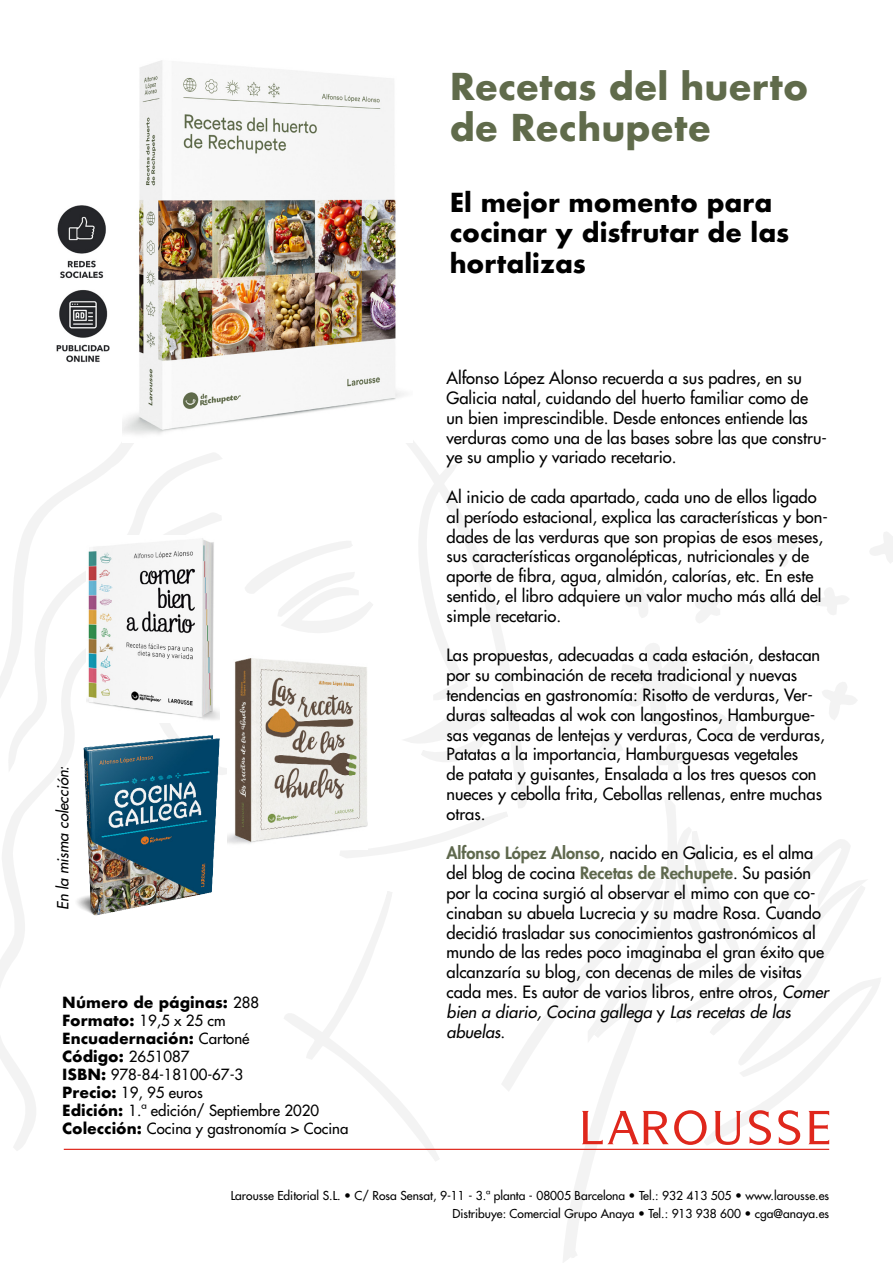
<style>
.page{position:relative;width:893px;height:1263px;background:#fff}
.page>*{position:absolute;margin:0;border:0;box-sizing:border-box;transform-origin:0 0}
.t1{font:700 36px/40.5px "Futura";color:#606b4b}
.t2{font:700 25.5px/30.6px "Futura";color:#000}
.t3{font:16.5px/19.8px "Futura";color:#000}
.t4{font:15px/18px "Futura";color:#000}
.t5{font:italic 15px "Futura";color:#000}
.t6{font:12px/18px "Futura";color:#000;text-align:right}
.s1{font-weight:700}
.s2{font-weight:800;color:#5e684d}
.s3{font-style:italic}
</style>
<div class="page">
<svg style="left:406px;top:441px;width:120px;height:350px"></svg>
<svg style="left:38px;top:450px;width:184px;height:60px"></svg>
<svg style="left:0;top:510px;width:228px;height:641px"></svg>
<svg style="left:764px;top:538px;width:34px;height:29px"></svg>
<svg style="left:870px;top:532px;width:23px;height:31px"></svg>
<svg style="left:245px;top:541px;width:128px;height:92px"></svg>
<svg style="left:625px;top:588px;width:34px;height:30px"></svg>
<svg style="left:816px;top:588px;width:33px;height:27px"></svg>
<svg style="left:695px;top:594px;width:26px;height:29px"></svg>
<svg style="left:722px;top:654px;width:32px;height:33px"></svg>
<svg style="left:822px;top:682px;width:35px;height:38px"></svg>
<svg style="left:152px;top:679px;width:75px;height:98px"></svg>
<svg style="left:714px;top:713px;width:27px;height:28px"></svg>
<svg style="left:404px;top:705px;width:86px;height:57px"></svg>
<svg style="left:597px;top:643px;width:99px;height:131px"></svg>
<svg style="left:563px;top:1160px;width:30px;height:102px"></svg>
<svg style="left:564px;top:1246px;width:19px;height:16px"></svg>
<svg style="left:287px;top:791px;width:594px;height:369px"></svg>
<hr style="left:64px;top:1149px;width:765px;height:1px;background:#df271c">
<div style="left:680px;top:1155px;width:25px;height:26px;background:#fff;border-radius:50%"></div>
<div style="left:710px;top:1155px;width:26px;height:26px;background:#fff;border-radius:50%"></div>
<div style="left:742px;top:1155px;width:25px;height:26px;background:#fff;border-radius:50%"></div>
<div style="left:773px;top:1155px;width:25px;height:26px;background:#fff;border-radius:50%"></div>
<div style="left:804px;top:1155px;width:25px;height:26px;background:#fff;border-radius:50%"></div>
<img style="left:75px;top:731px;width:148px;height:188px">
<img style="left:227px;top:655px;width:140px;height:194px">
<img style="left:86px;top:536px;width:134px;height:186px">
<img style="left:122px;top:60px;width:291px;height:383px">
<img style="left:57px;top:205px;width:49px;height:74px">
<img style="left:56px;top:290px;width:54px;height:73px">
<h1 class="t1" style="left:450px;top:66px;width:360px">Recetas del huerto de Rechupete</h1>
<p class="t5" style="left:54px;top:910px;width:145px;rotate:-90deg">En la misma colección:</p>
<p class="t4" style="left:62px;top:994px;width:288px"><span class="s1">Número de páginas:</span> 288<br><span class="s1">Formato:</span> 19,5 x 25 cm<br><span class="s1">Encuadernación:</span> Cartoné<br><span class="s1">Código:</span> 2651087<br><span class="s1">ISBN:</span> 978-84-18100-67-3<br><span class="s1">Precio:</span> 19, 95 euros<br><span class="s1">Edición:</span> 1.ª edición/ Septiembre 2020<br><span class="s1">Colección:</span> Cocina y gastronomía &gt; Cocina</p>
<h2 class="t2" style="left:450px;top:187px;width:341px">El mejor momento para cocinar y disfrutar de las hortalizas</h2>
<p class="t3" style="left:446px;top:368px;width:382px">Alfonso López Alonso recuerda a sus padres, en su Galicia natal, cuidando del huerto familiar como de un bien imprescindible. Desde entonces entiende las verduras como una de las bases sobre las que constru&shy;ye su amplio y variado recetario.</p>
<p class="t3" style="left:446px;top:487px;width:383px">Al inicio de cada apartado, cada uno de ellos ligado al período estacional, explica las características y bon&shy;dades de las verduras que son propias de esos meses, sus características organolépticas, nutricionales y de aporte de fibra, agua, almidón, calorías, etc. En este sentido, el libro adquiere un valor mucho más allá del simple recetario.</p>
<p class="t3" style="left:446px;top:645px;width:380px">Las propuestas, adecuadas a cada estación, destacan por su combinación de receta tradicional y nuevas tendencias en gastronomía: Risotto de verduras, Ver&shy;duras salteadas al wok con langostinos, Hamburgue&shy;sas veganas de lentejas y verduras, Coca de verduras, Patatas a la importancia, Hamburguesas vegetales<br>de patata y guisantes, Ensalada a los tres quesos con nueces y cebolla frita, Cebollas rellenas, entre muchas otras.</p>
<p class="t3" style="left:446px;top:843px;width:384px"><span class="s2">Alfonso López Alonso</span>, nacido en Galicia, es el alma del blog de cocina <span class="s2">Recetas de Rechupete</span>. Su pasión por la cocina surgió al observar el mimo con que co&shy;cinaban su abuela Lucrecia y su madre Rosa. Cuando decidió trasladar sus conocimientos gastronómicos al mundo de las redes poco imaginaba el gran éxito que alcanzaría su blog, con decenas de miles de visitas cada mes. Es autor de varios libros, entre otros, <span class="s3">Comer bien a diario, Cocina gallega</span> y <span class="s3">Las recetas de las abuelas</span>.</p>
<p class="t6" style="left:231px;top:1186px;width:600px">Larousse Editorial S.L. • C/ Rosa Sensat, 9-11 - 3.ª planta - 08005 Barcelona • Tel.: 932 413 505 • www.larousse.es<br>Distribuye: Comercial Grupo Anaya • Tel.: 913 938 600 • cga@anaya.es</p>
</div>
